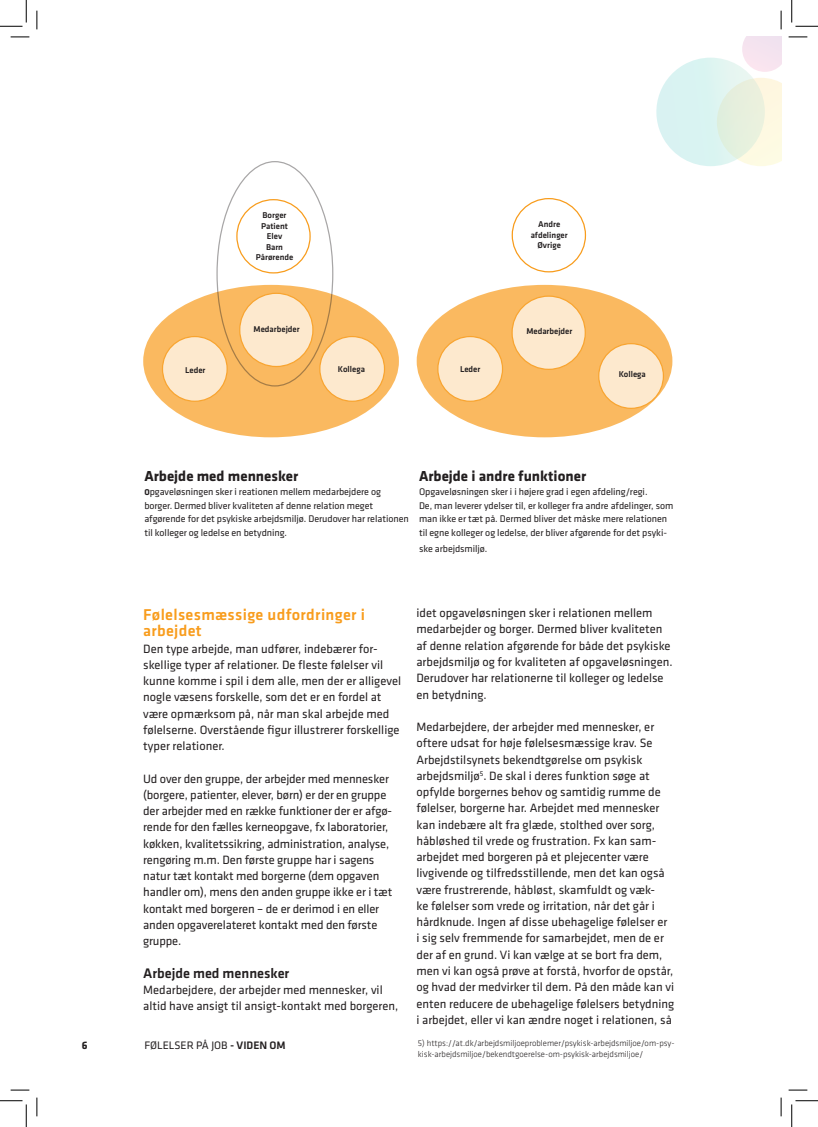
<style>
.page{position:relative;width:818px;height:1127px;background:#fff}
.page>*{position:absolute;margin:0;border:0;box-sizing:border-box;transform-origin:0 0}
.Mellemrubrik_stor{font:500 16.25px/16.2px "Klavika";letter-spacing:.02em;color:#f89c1c}
.t1{font:700 15px "Klavika";color:#231f20}
.Mellemrubrik_alm{font:500 14.38px "Klavika";color:#231f20}
.Brød{font:12.5px/16.2px "Klavika";color:#231f20}
.t2{font:11.25px "Klavika";color:#231f20}
.t3{font:700 11.25px "Klavika";color:#231f20}
.Brød_fed{font:10px/13.8px "Klavika";letter-spacing:-.005em;color:#231f20}
.note{font:300 8.75px/10.5px "Klavika";color:#231f20}
.t4{font:500 8.75px "Klavika";color:#231f20}
.s1{font-weight:700;font-size:8.75px}
.s2{font-weight:500}
</style>
<div class="page">
<svg style="left:656px;top:37px;width:125px;height:129px"></svg>
<div style="left:143px;top:285px;width:256px;height:152px;background:#fab960;border-radius:50%"></div>
<div style="left:417px;top:285px;width:255px;height:152px;background:#fab960;border-radius:50%"></div>
<div style="left:240px;top:293px;width:73px;height:73px;background:#fde9ce;border-radius:50%"></div>
<div style="left:239px;top:292px;width:74px;height:75px;border:1px solid #f89c1c;border-radius:50%"></div>
<div style="left:512px;top:296px;width:73px;height:73px;background:#fde9ce;border-radius:50%"></div>
<div style="left:511px;top:295px;width:75px;height:75px;border:1px solid #f89c1c;border-radius:50%"></div>
<div style="left:599px;top:343px;width:64px;height:65px;background:#fde9ce;border-radius:50%"></div>
<div style="left:598px;top:343px;width:66px;height:66px;border:1px solid #f89c1c;border-radius:50%"></div>
<div style="left:438px;top:336px;width:64px;height:65px;background:#fde9ce;border-radius:50%"></div>
<div style="left:437px;top:336px;width:66px;height:66px;border:1px solid #f89c1c;border-radius:50%"></div>
<div style="left:320px;top:336px;width:64px;height:65px;background:#fde9ce;border-radius:50%"></div>
<div style="left:319px;top:336px;width:66px;height:66px;border:1px solid #f89c1c;border-radius:50%"></div>
<div style="left:162px;top:336px;width:65px;height:65px;background:#fde9ce;border-radius:50%"></div>
<div style="left:162px;top:336px;width:66px;height:66px;border:1px solid #f89c1c;border-radius:50%"></div>
<div style="left:236px;top:199px;width:75px;height:74px;border:1px solid #f89c1c;border-radius:50%"></div>
<div style="left:512px;top:198px;width:74px;height:74px;border:1px solid #f89c1c;border-radius:50%"></div>
<svg style="left:11px;top:36px;width:18px;height:2px"></svg>
<svg style="left:788px;top:36px;width:19px;height:2px"></svg>
<svg style="left:11px;top:1089px;width:18px;height:1px"></svg>
<svg style="left:788px;top:1089px;width:19px;height:1px"></svg>
<svg style="left:36px;top:11px;width:2px;height:18px"></svg>
<svg style="left:36px;top:1097px;width:2px;height:18px"></svg>
<svg style="left:780px;top:11px;width:2px;height:18px"></svg>
<svg style="left:780px;top:1097px;width:2px;height:18px"></svg>
<svg style="left:0;top:0;width:27px;height:27px"></svg>
<svg style="left:0;top:1100px;width:27px;height:26px"></svg>
<svg style="left:791px;top:0;width:27px;height:27px"></svg>
<svg style="left:791px;top:1100px;width:27px;height:26px"></svg>
<p class="t4" style="left:263px;top:209px;width:25px">Borger</p>
<p class="t4" style="left:261px;top:220px;width:28px">Patient</p>
<p class="t4" style="left:267px;top:230px;width:17px">Elev</p>
<p class="t4" style="left:266px;top:241px;width:19px">Barn</p>
<p class="t4" style="left:256px;top:251px;width:39px">Pårørende</p>
<p class="t4" style="left:538px;top:218px;width:24px">Andre</p>
<p class="t4" style="left:531px;top:229px;width:39px">afdelinger</p>
<p class="t4" style="left:537px;top:239px;width:25px">Øvrige</p>
<p class="t4" style="left:254px;top:323px;width:48px">Medarbejder</p>
<p class="t4" style="left:526px;top:325px;width:48px">Medarbejder</p>
<p class="t4" style="left:185px;top:364px;width:22px">Leder</p>
<p class="t4" style="left:338px;top:363px;width:29px">Kollega</p>
<p class="t4" style="left:460px;top:363px;width:22px">Leder</p>
<p class="t4" style="left:619px;top:368px;width:29px">Kollega</p>
<p class="t1" style="left:144px;top:465px;width:155px">Arbejde med mennesker</p>
<p class="Brød_fed" style="left:144px;top:484px;width:238px"><span class="s1">O</span>pgaveløsningen sker i reationen mellem medarbejdere og</p>
<p class="Brød_fed" style="left:144px;top:498px;width:230px">borger. Dermed bliver kvaliteten af denne relation meget</p>
<p class="Brød_fed" style="left:144px;top:511px;width:266px">afgørende for det psykiske arbejdsmiljø. Derudover har relationen til kolleger og ledelse en betydning.</p>
<p class="t1" style="left:419px;top:465px;width:169px">Arbejde i andre funktioner</p>
<p class="Brød_fed" style="left:419px;top:484px;width:230px">Opgaveløsningen sker i i højere grad i egen afdeling/regi.</p>
<p class="Brød_fed" style="left:419px;top:498px;width:256px">De, man leverer ydelser til, er kolleger fra andre afdelinger, som man ikke er tæt på. Dermed bliver det måske mere relationen til egne kolleger og ledelse, der bliver afgørende for det psyki-</p>
<p class="Brød_fed" style="left:419px;top:541px;width:70px">ske arbejdsmiljø.</p>
<p class="Mellemrubrik_stor" style="left:143px;top:606px;width:223px">Følelsesmæssige udfordringer i arbejdet</p>
<p class="Brød" style="left:143px;top:639px;width:259px">Den type arbejde, man udfører, indebærer for&shy;skellige typer af relationer. De fleste følelser vil kunne komme i spil i dem alle, men der er alligevel nogle væsens forskelle, som det er en fordel at være opmærksom på, når man skal arbejde med følelserne. Overstående figur illustrerer forskellige typer relationer.</p>
<p class="Brød" style="left:143px;top:769px;width:251px">Ud over den gruppe, der arbejder med mennesker (borgere, patienter, elever, børn) er der en gruppe der arbejder med en række funktioner der er afgø&shy;rende for den fælles kerneopgave, fx laboratorier, køkken, kvalitetssikring, administration, analyse, rengøring m.m. Den første gruppe har i sagens natur tæt kontakt med borgerne (dem opgaven handler om), mens den anden gruppe ikke er i tæt kontakt med borgeren – de er derimod i en eller anden opgaverelateret kontakt med den første gruppe.</p>
<p class="Mellemrubrik_alm" style="left:143px;top:963px;width:148px">Arbejde med mennesker</p>
<p class="Brød" style="left:143px;top:981px;width:257px">Medarbejdere, der arbejder med mennesker, vil altid have ansigt til ansigt-kontakt med borgeren,</p>
<p class="t3" style="left:82px;top:1037px;width:7px">6</p>
<p class="t2" style="left:144px;top:1037px;width:143px">FØLELSER PÅ JOB <span class="s2">- VIDEN OM</span></p>
<p class="Brød" style="left:416px;top:604px;width:258px">idet opgaveløsningen sker i relationen mellem medarbejder og borger. Dermed bliver kvaliteten af denne relation afgørende for både det psykiske arbejdsmiljø og for kvaliteten af opgaveløsningen.<br>Derudover har relationerne til kolleger og ledelse en betydning.</p>
<p class="Brød" style="left:416px;top:718px;width:259px">Medarbejdere, der arbejder med mennesker, er oftere udsat for høje følelsesmæssige krav. Se Arbejdstilsynets bekendtgørelse om psykisk arbejdsmiljø<sup>5</sup>. De skal i deres funktion søge at opfylde borgernes behov og samtidig rumme de følelser, borgerne har. Arbejdet med mennesker kan indebære alt fra glæde, stolthed over sorg, håbløshed til vrede og frustration. Fx kan sam&shy;arbejdet med borgeren på et plejecenter være livgivende og tilfredsstillende, men det kan også være frustrerende, håbløst, skamfuldt og væk-<br>ke følelser som vrede og irritation, når det går i hårdknude. Ingen af disse ubehagelige følelser er<br>i sig selv fremmende for samarbejdet, men de er der af en grund. Vi kan vælge at se bort fra dem, men vi kan også prøve at forstå, hvorfor de opstår, og hvad der medvirker til dem. På den måde kan vi enten reducere de ubehagelige følelsers betydning i arbejdet, eller vi kan ændre noget i relationen, så</p>
<p class="note" style="left:418px;top:1037px;width:258px">5) https://at.dk/arbejdsmiljoeproblemer/psykisk-arbejdsmiljoe/om-psy&shy;kisk-arbejdsmiljoe/bekendtgoerelse-om-psykisk-arbejdsmiljoe/</p>
</div>
